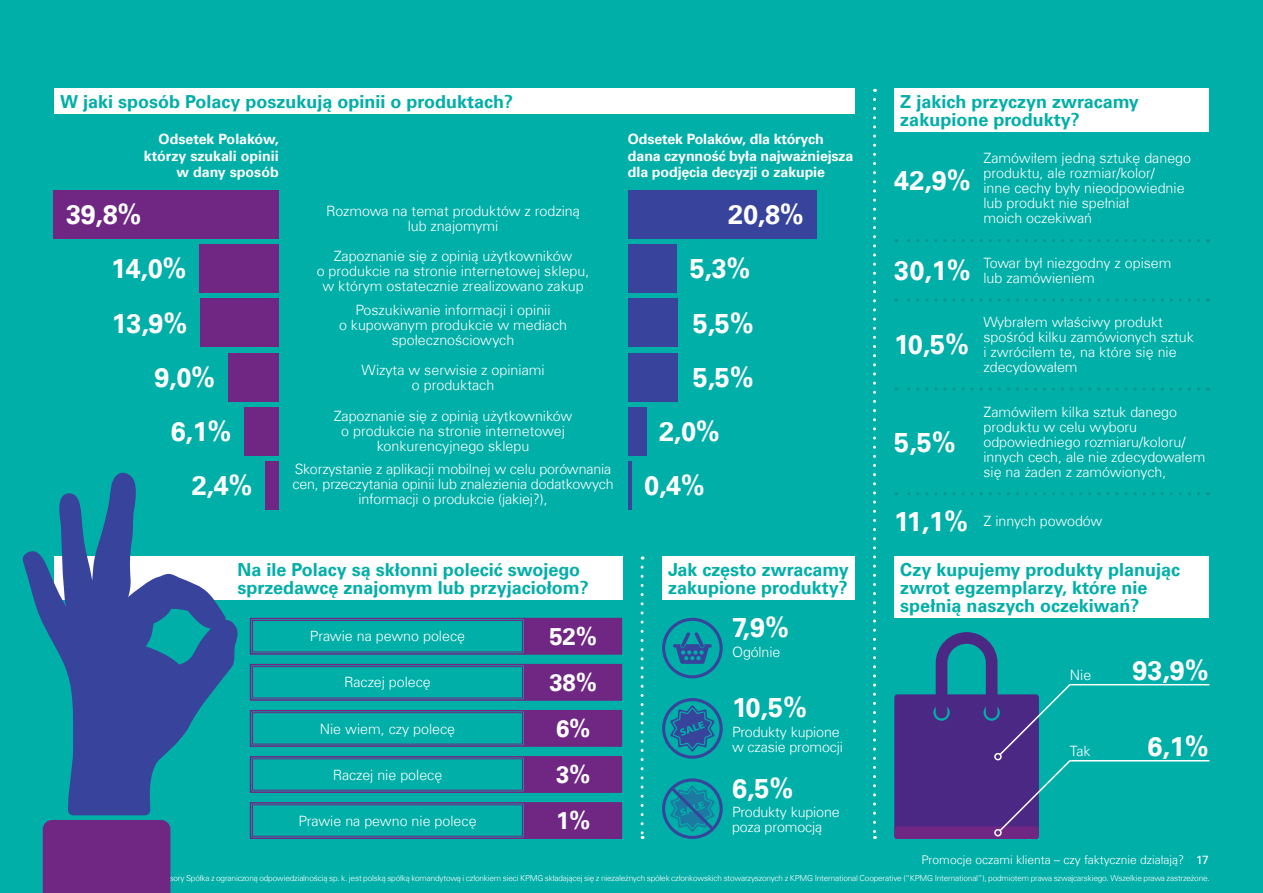
<style>
.page{position:relative;width:1263px;height:893px;background:#00afa8}
.page>*{position:absolute;margin:0;border:0;box-sizing:border-box;transform-origin:0 0}
.t1{font:700 27px "Universfor KPMG";letter-spacing:-.01em;color:#fff}
.t2{font:700 24px/46px "Universfor KPMG";color:#fff}
.t3{font:700 18px/18px "Universfor KPMG";color:#00afa8}
.t4{font:300 14.25px/15px "Universfor KPMG";color:#fff;text-align:center}
.t5{font:700 14.25px/16.4px "Universfor KPMG";letter-spacing:-.01em;color:#fff;text-align:right}
.t6{font:300 12px "Universfor KPMG";color:#fff}
.t7{font:300 8.25px "Universfor KPMG";letter-spacing:-.02em;color:#fff}
.s1{font-weight:400}
</style>
<div class="page">
<div style="left:54px;top:89px;width:801px;height:25px;background:#fff"></div>
<div style="left:894px;top:89px;width:315px;height:43px;background:#fff"></div>
<div style="left:232px;top:556px;width:391px;height:44px;background:#fff"></div>
<div style="left:662px;top:556px;width:193px;height:44px;background:#fff"></div>
<div style="left:894px;top:556px;width:315px;height:62px;background:#fff"></div>
<svg style="left:249px;top:802px;width:275px;height:37px"></svg>
<svg style="left:249px;top:756px;width:275px;height:37px"></svg>
<div style="left:252px;top:758px;width:271px;height:32px;border:1px solid #702784"></div>
<svg style="left:249px;top:710px;width:275px;height:37px"></svg>
<div style="left:252px;top:712px;width:271px;height:32px;border:1px solid #702784"></div>
<svg style="left:249px;top:663px;width:277px;height:38px"></svg>
<div style="left:252px;top:666px;width:271px;height:32px;border:1px solid #702784"></div>
<svg style="left:249px;top:617px;width:277px;height:38px"></svg>
<div style="left:252px;top:620px;width:271px;height:32px;border:1px solid #702784"></div>
<div style="left:526px;top:619px;width:95px;height:34px;background:#702784"></div>
<div style="left:524px;top:618px;width:98px;height:37px;border:3px solid #702784"></div>
<div style="left:526px;top:665px;width:95px;height:34px;background:#702784"></div>
<div style="left:524px;top:664px;width:98px;height:37px;border:3px solid #702784"></div>
<div style="left:526px;top:711px;width:95px;height:34px;background:#702784"></div>
<div style="left:524px;top:710px;width:98px;height:37px;border:3px solid #702784"></div>
<div style="left:526px;top:757px;width:95px;height:34px;background:#702784"></div>
<div style="left:524px;top:756px;width:98px;height:37px;border:3px solid #702784"></div>
<div style="left:526px;top:804px;width:95px;height:33px;background:#702784"></div>
<div style="left:524px;top:802px;width:98px;height:37px;border:3px solid #702784"></div>
<svg style="left:873px;top:99px;width:3px;height:740px"></svg>
<svg style="left:641px;top:567px;width:3px;height:272px"></svg>
<hr style="left:628px;top:461px;width:4px;height:49px;background:#38449c">
<div style="left:628px;top:407px;width:18px;height:49px;background:#38449c"></div>
<div style="left:628px;top:353px;width:50px;height:49px;background:#38449c"></div>
<div style="left:628px;top:298px;width:50px;height:49px;background:#38449c"></div>
<div style="left:628px;top:244px;width:48px;height:49px;background:#38449c"></div>
<div style="left:628px;top:190px;width:188px;height:49px;background:#38449c"></div>
<div style="left:265px;top:461px;width:14px;height:49px;background:#702784"></div>
<div style="left:244px;top:407px;width:35px;height:49px;background:#702784"></div>
<div style="left:228px;top:353px;width:51px;height:49px;background:#702784"></div>
<div style="left:200px;top:298px;width:79px;height:49px;background:#702784"></div>
<div style="left:200px;top:244px;width:79px;height:49px;background:#702784"></div>
<div style="left:53px;top:190px;width:226px;height:49px;background:#702784"></div>
<div style="left:43px;top:820px;width:127px;height:73px;background:#702784"></div>
<svg style="left:22px;top:472px;width:216px;height:343px"></svg>
<svg style="left:664px;top:700px;width:57px;height:57px"></svg>
<div style="left:662px;top:698px;width:61px;height:61px;border:3px solid #38449c;border-radius:50%"></div>
<svg style="left:670px;top:705px;width:45px;height:47px"></svg>
<svg style="left:664px;top:780px;width:57px;height:57px"></svg>
<div style="left:662px;top:778px;width:61px;height:61px;border:3px solid #38449c;border-radius:50%"></div>
<svg style="left:668px;top:784px;width:49px;height:49px"></svg>
<svg style="left:664px;top:619px;width:57px;height:58px"></svg>
<div style="left:662px;top:618px;width:61px;height:60px;border:3px solid #38449c;border-radius:50%"></div>
<svg style="left:673px;top:632px;width:39px;height:32px"></svg>
<svg style="left:896px;top:239px;width:302px;height:3px"></svg>
<svg style="left:896px;top:298px;width:302px;height:3px"></svg>
<svg style="left:896px;top:388px;width:302px;height:3px"></svg>
<svg style="left:896px;top:492px;width:302px;height:3px"></svg>
<svg style="left:894px;top:632px;width:316px;height:207px"></svg>
<div style="left:994px;top:829px;width:8px;height:7px;border:2px solid #fff;border-radius:50%"></div>
<p class="t3" style="left:60px;top:93px;width:454px">W jaki sposób Polacy poszukują opinii o produktach?</p>
<p class="t3" style="left:900px;top:93px;width:240px">Z jakich przyczyn zwracamy zakupione produkty?</p>
<p class="t5" style="left:144px;top:131px;width:136px">Odsetek Polaków, którzy szukali opinii w dany sposób</p>
<p class="t5" style="left:628px;top:131px;width:227px;text-align:left">Odsetek Polaków, dla których dana czynność była najważniejsza dla podjęcia decyzji o zakupie</p>
<h1 class="t1" style="left:66px;top:199px;width:77px">39,8%</h1>
<h1 class="t1" style="left:728px;top:199px;width:77px">20,8%</h1>
<h1 class="t1" style="left:111px;top:253px;width:77px">14,0%</h1>
<h1 class="t1" style="left:690px;top:253px;width:62px">5,3%</h1>
<h1 class="t1" style="left:112px;top:307px;width:77px">13,9%</h1>
<h1 class="t1" style="left:693px;top:307px;width:62px">5,5%</h1>
<h1 class="t1" style="left:154px;top:361px;width:62px">9,0%</h1>
<h1 class="t1" style="left:693px;top:361px;width:62px">5,5%</h1>
<h1 class="t1" style="left:171px;top:416px;width:62px">6,1%</h1>
<h1 class="t1" style="left:659px;top:416px;width:62px">2,0%</h1>
<h1 class="t1" style="left:192px;top:470px;width:62px">2,4%</h1>
<h1 class="t1" style="left:644px;top:470px;width:62px">0,4%</h1>
<p class="t4" style="left:326px;top:203px;width:255px">Rozmowa na temat produktów z rodziną lub znajomymi</p>
<p class="t4" style="left:317px;top:249px;width:274px">Zapoznanie się z opinią użytkowników<br>o produkcie na stronie internetowej sklepu, w którym ostatecznie zrealizowano zakup</p>
<p class="t4" style="left:339px;top:302px;width:230px">Poszukiwanie informacji i opinii<br>o kupowanym produkcie w mediach społecznościowych</p>
<p class="t4" style="left:361px;top:362px;width:185px">Wizyta w serwisie z opiniami o produktach</p>
<p class="t4" style="left:334px;top:408px;width:240px">Zapoznanie się z opinią użytkowników o produkcie na stronie internetowej konkurencyjnego sklepu</p>
<p class="t4" style="left:292px;top:461px;width:323px">Skorzystanie z aplikacji mobilnej w celu porównania cen, przeczytania opinii lub znalezienia dodatkowych informacji o produkcie (jakiej?),</p>
<h1 class="t1" style="left:894px;top:165px;width:78px">42,9%</h1>
<h1 class="t1" style="left:894px;top:254px;width:78px">30,1%</h1>
<h1 class="t1" style="left:894px;top:328px;width:76px">10,5%</h1>
<h1 class="t1" style="left:894px;top:426px;width:63px">5,5%</h1>
<h1 class="t1" style="left:894px;top:505px;width:75px">11,1%</h1>
<p class="t4" style="left:983px;top:150px;width:209px;text-align:left">Zamówiłem jedną sztukę danego produktu, ale rozmiar/kolor/<br>inne cechy były nieodpowiednie lub produkt nie spełniał<br>moich oczekiwań</p>
<p class="t4" style="left:983px;top:255px;width:190px;text-align:left">Towar był niezgodny z opisem lub zamówieniem</p>
<p class="t4" style="left:983px;top:314px;width:212px;text-align:left">Wybrałem właściwy produkt spośród kilku zamówionych sztuk i zwróciłem te, na które się nie zdecydowałem</p>
<p class="t4" style="left:983px;top:405px;width:223px;text-align:left">Zamówiłem kilka sztuk danego produktu w celu wyboru odpowiedniego rozmiaru/koloru/ innych cech, ale nie zdecydowałem się na żaden z zamówionych,</p>
<p class="t4" style="left:983px;top:514px;width:120px">Z innych powodów</p>
<p class="t3" style="left:238px;top:560px;width:353px">Na ile Polacy są skłonni polecić swojego sprzedawcę znajomym lub przyjaciołom?</p>
<p class="t3" style="left:668px;top:560px;width:182px">Jak często zwracamy zakupione produkty?</p>
<p class="t3" style="left:900px;top:560px;width:281px">Czy kupujemy produkty planując zwrot egzemplarzy, które nie spełnią naszych oczekiwań?</p>
<h1 class="t1" style="left:732px;top:612px;width:58px">7,9%</h1>
<p class="t4" style="left:732px;top:644px;width:50px">Ogólnie</p>
<h1 class="t1" style="left:732px;top:692px;width:76px">10,5%</h1>
<p class="t4" style="left:732px;top:724px;width:112px;text-align:left">Produkty kupione w czasie promocji</p>
<h1 class="t1" style="left:732px;top:772px;width:63px">6,5%</h1>
<p class="t4" style="left:732px;top:805px;width:109px;text-align:left">Produkty kupione poza promocją</p>
<p class="t4" style="left:310px;top:629px;width:157px">Prawie na pewno polecę</p>
<h2 class="t2" style="left:549px;top:613px;width:49px">52%<br>38%<br>6%<br>3%<br>1%</h2>
<h1 class="t1" style="left:1132px;top:655px;width:78px">93,9%</h1>
<p class="t4" style="left:1070px;top:668px;width:23px">Nie</p>
<p class="t4" style="left:344px;top:675px;width:88px">Raczej polecę</p>
<p class="t4" style="left:320px;top:721px;width:137px">Nie wiem, czy polecę</p>
<h1 class="t1" style="left:1147px;top:731px;width:63px">6,1%</h1>
<p class="t4" style="left:1070px;top:744px;width:22px">Tak</p>
<p class="t4" style="left:333px;top:767px;width:111px">Raczej nie polecę</p>
<p class="t4" style="left:298px;top:813px;width:180px">Prawie na pewno nie polecę</p>
<p class="t6" style="left:921px;top:852px;width:289px">Promocje oczami klienta – czy faktycznie działają? <span class="s1">17</span></p>
<p class="t7" style="left:103px;top:873px;width:1108px">© 2017 KPMG Advisory Spółka z ograniczoną odpowiedzialnością sp. k. jest polską spółką komandytową i członkiem sieci KPMG składającej się z niezależnych spółek członkowskich stowarzyszonych z KPMG International Cooperative (“KPMG International”), podmiotem prawa szwajcarskiego. Wszelkie prawa zastrzeżone.</p>
</div>
